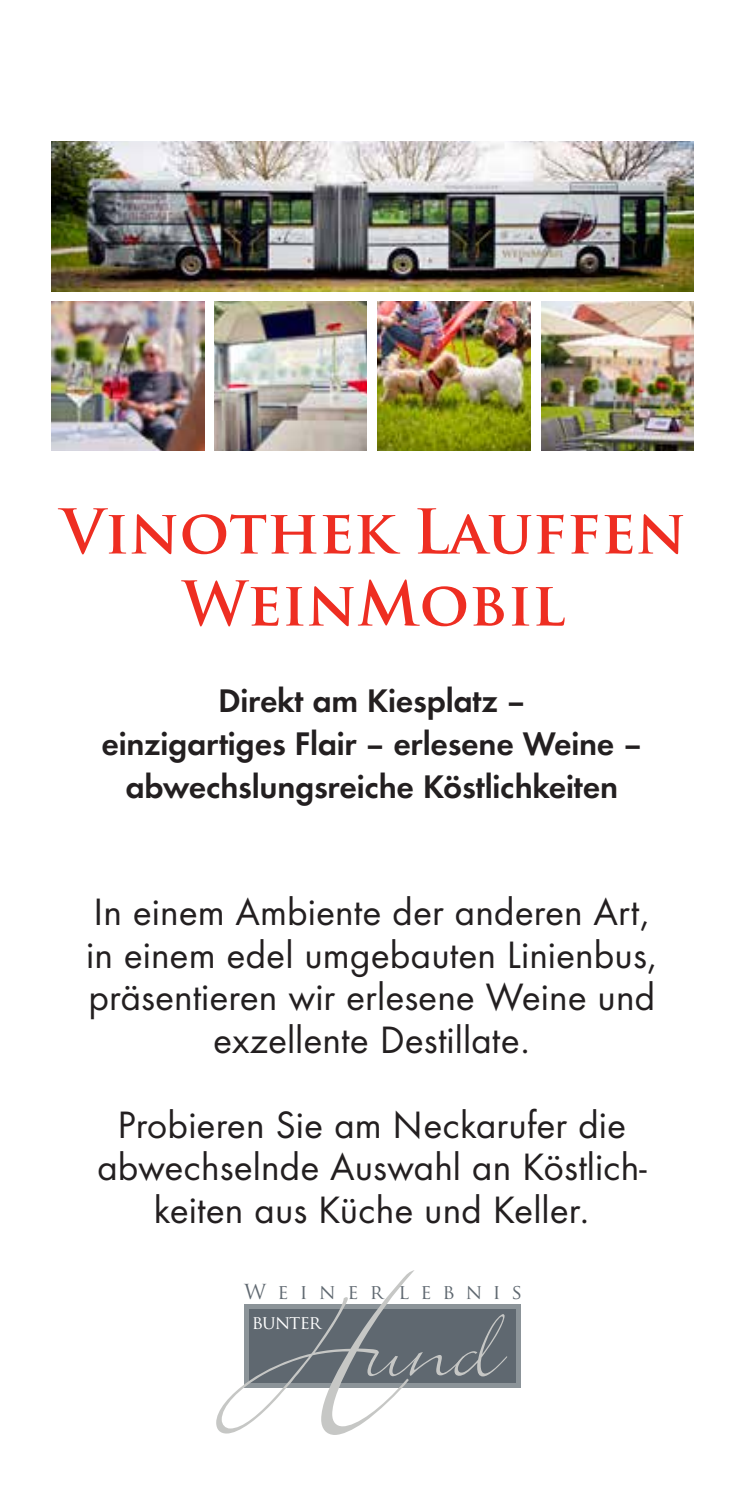
<style>
.page{position:relative;width:745px;height:1489px;background:#fff}
.page>*{position:absolute;margin:0;border:0;box-sizing:border-box;transform-origin:0 0}
.t1{font:116.75px "Bickley Script Plain";color:#c6c7c5}
.t2{font:700 60px/72px "Trajan Pro";color:#ee2e22;text-align:center}
.t3{font:35px/42.5px "Futura ND";color:#231f20;text-align:center}
.t4{font:600 30px/42.5px "Futura ND";letter-spacing:-.01em;color:#231f20;text-align:center}
.t5{font:20.25px "Trajan Pro";letter-spacing:.55em;color:#5f6870}
.t6{font:18.5px "Trajan Pro";letter-spacing:-.05em;color:#fff}
.s1{font-size:240px}
</style>
<div class="page">
<div style="left:244px;top:1304px;width:276px;height:83px;background:#8c9499"></div>
<div style="left:248px;top:1308px;width:267px;height:74px;background:#5f6870"></div>
<img style="left:51px;top:142px;width:642px;height:149px">
<img style="left:51px;top:301px;width:153px;height:149px">
<img style="left:214px;top:301px;width:152px;height:149px">
<img style="left:377px;top:301px;width:153px;height:149px">
<img style="left:541px;top:301px;width:152px;height:149px">
<h2 class="t2" style="left:61px;top:496px;width:626px">Vinothek Lauffen<br>WeinMobil</h2>
<p class="t4" style="left:101px;top:679px;width:542px">Direkt am Kiesplatz –<br>einzigartiges Flair – erlesene Weine – abwechslungsreiche Köstlichkeiten</p>
<p class="t3" style="left:86px;top:891px;width:572px">In einem Ambiente der anderen Art, in einem edel umgebauten Linienbus, präsentieren wir erlesene Weine und exzellente Destillate.</p>
<p class="t3" style="left:97px;top:1103px;width:550px">Probieren Sie am Neckarufer die abwechselnde Auswahl an Köstlich&shy;keiten aus Küche und Keller.</p>
<h1 class="t1" style="left:234px;top:1294px;width:266px"><span class="s1">H</span>und</h1>
<p class="t5" style="left:244px;top:1278px;width:279px">Weiner lebnis</p>
<p class="t6" style="left:251px;top:1310px;width:71px">bunter</p>
</div>
